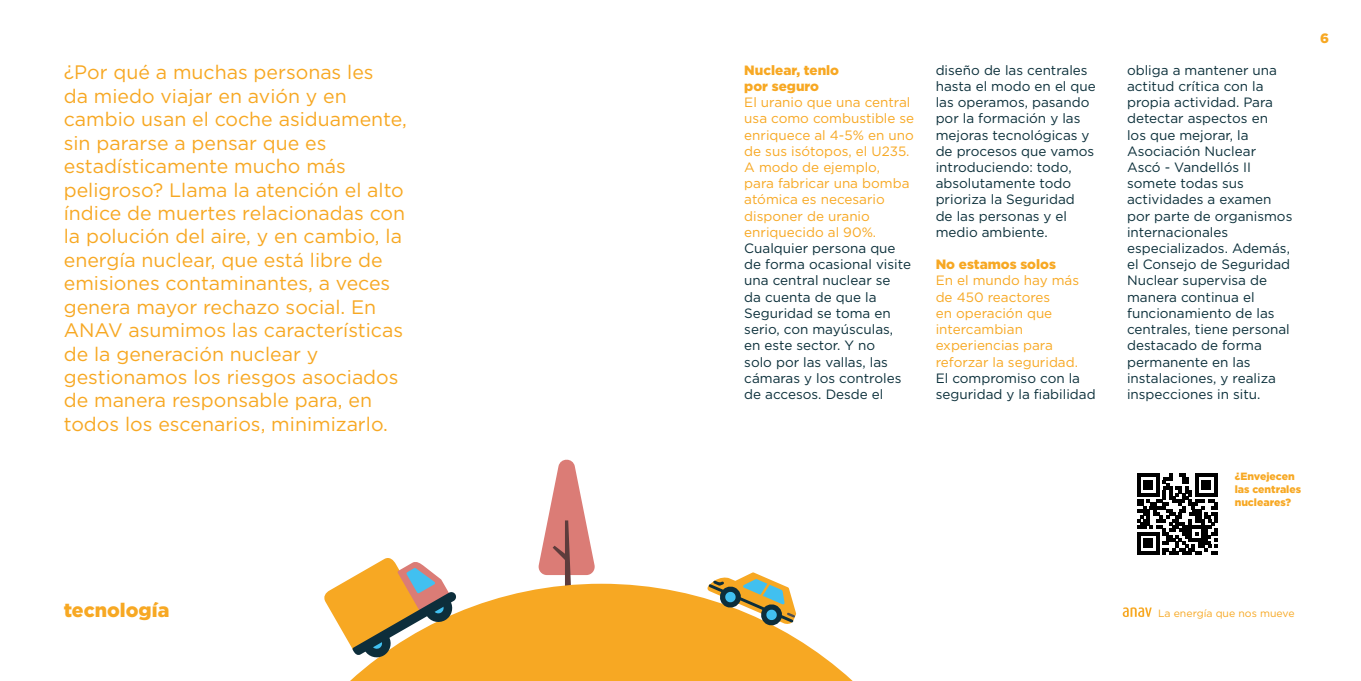
<style>
.page{position:relative;width:1361px;height:681px;background:#fff}
.page>*{position:absolute;margin:0;border:0;box-sizing:border-box;transform-origin:0 0}
.t1{font:19.5px/23.4px "Gotham";color:#f7a823}
.t2{font:900 19.5px "Gotham";color:#f7a823}
.t3{font:13.5px/16.2px "Gotham";color:#0b2f3a}
.t4{font:13.5px/16.2px "Gotham";color:#f7a823}
.t5{font:900 13.5px/16.2px "Gotham";color:#f7a823}
.t6{font:900 10.5px/12.6px "Gotham";color:#f7a823}
.t7{font:10.5px "Gotham";color:#f7a823}
</style>
<div class="page">
<svg style="left:538px;top:459px;width:57px;height:124px"></svg>
<svg style="left:351px;top:583px;width:501px;height:97px;fill:#f7a823"></svg>
<svg style="left:703px;top:572px;width:94px;height:58px"></svg>
<svg style="left:324px;top:558px;width:134px;height:103px"></svg>
<svg style="left:1137px;top:473px;width:80px;height:81px"></svg>
<svg style="left:1122px;top:607px;width:29px;height:9px"></svg>
<p class="t1" style="left:64px;top:60px;width:345px">¿Por qué a muchas personas les<br>da miedo viajar en avión y en cambio usan el coche asiduamente, sin pararse a pensar que es estadísticamente mucho más peligroso? Llama la atención el alto índice de muertes relacionadas con la polución del aire, y en cambio, la energía nuclear, que está libre de emisiones contaminantes, a veces genera mayor rechazo social. En<br>ANAV asumimos las características de la generación nuclear y gestionamos los riesgos asociados de manera responsable para, en todos los escenarios, minimizarlo.</p>
<p class="t5" style="left:744px;top:62px;width:96px">Nuclear, tenlo por seguro</p>
<p class="t4" style="left:744px;top:94px;width:171px">El uranio que una central usa como combustible se enriquece al 4-5% en uno de sus isótopos, el U235.<br>A modo de ejemplo,<br>para fabricar una bomba atómica es necesario disponer de uranio enriquecido al 90%.</p>
<p class="t3" style="left:744px;top:240px;width:168px">Cualquier persona que de forma ocasional visite una central nuclear se<br>da cuenta de que la<br>Seguridad se toma en serio, con mayúsculas, en este sector. Y no<br>solo por las vallas, las cámaras y los controles de accesos. Desde el</p>
<p class="t3" style="left:935px;top:61px;width:162px">diseño de las centrales hasta el modo en el que las operamos, pasando por la formación y las mejoras tecnológicas y de procesos que vamos introduciendo: todo, absolutamente todo prioriza la Seguridad<br>de las personas y el medio ambiente.</p>
<p class="t5" style="left:935px;top:256px;width:122px">No estamos solos</p>
<p class="t4" style="left:935px;top:272px;width:145px">En el mundo hay más de 450 reactores<br>en operación que intercambian experiencias para reforzar la seguridad.</p>
<p class="t3" style="left:935px;top:369px;width:161px">El compromiso con la seguridad y la fiabilidad</p>
<p class="t3" style="left:1127px;top:61px;width:167px">obliga a mantener una actitud crítica con la propia actividad. Para detectar aspectos en<br>los que mejorar, la<br>Asociación Nuclear<br>Ascó - Vandellós II somete todas sus actividades a examen por parte de organismos internacionales especializados. Además, el Consejo de Seguridad<br>Nuclear supervisa de manera continua el funcionamiento de las centrales, tiene personal destacado de forma permanente en las instalaciones, y realiza inspecciones in situ.</p>
<p class="t5" style="left:1320px;top:30px;width:10px">6</p>
<p class="t6" style="left:1234px;top:470px;width:68px">¿Envejecen las centrales nucleares?</p>
<h1 class="t2" style="left:64px;top:596px;width:107px">tecnología</h1>
<p class="t7" style="left:1158px;top:606px;width:138px">La energía que nos mueve</p>
</div>
